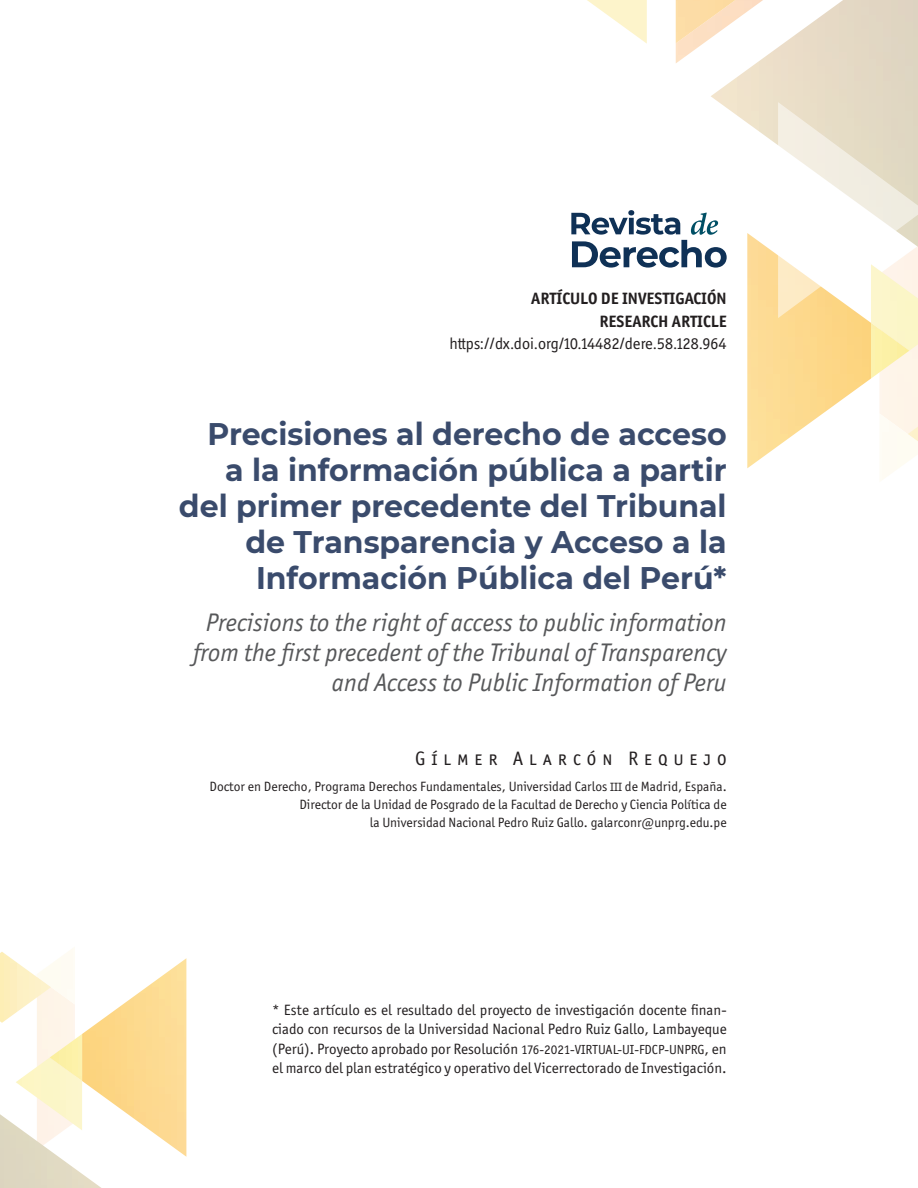
<style>
.page{position:relative;width:918px;height:1188px;background:#fff}
.page>*{position:absolute;margin:0;border:0;box-sizing:border-box;transform-origin:0 0}
.t1{font:700 31.2px/36px "Montserrat";color:#3a4b6c;text-align:right;scale:.96 1}
.t2{font:italic 25.5px/30px "Officina Sans ITC Std";color:#57585a;text-align:right}
.t3{font:19.5px "Officina Sans ITC Std";letter-spacing:.3em;color:#231f20}
.t4{font:16.5px "Officina Display ITC Std";color:#231f20}
.t5{font:700 16.5px/22.5px "Officina Sans ITC Std";color:#231f20;text-align:right}
.t6{font:15px/19.5px "Officina Sans ITC Std";color:#231f20;text-align:justify}
.t7{font:13.5px/18px "Officina Sans ITC Std";color:#231f20;text-align:right}
.s1{font-size:12px}
.s2{font-size:13.2px}
</style>
<div class="page">
<img style="left:51px;top:949px;width:24px;height:56px">
<img style="left:0;top:1114px;width:101px;height:74px">
<img style="left:82px;top:958px;width:104px;height:199px">
<img style="left:16px;top:1057px;width:66px;height:73px">
<img style="left:50px;top:1034px;width:32px;height:47px">
<img style="left:0;top:952px;width:51px;height:71px">
<svg style="left:587px;top:0;width:60px;height:44px"></svg>
<img style="left:676px;top:43px;width:28px;height:20px">
<img style="left:676px;top:0;width:35px;height:43px">
<img style="left:711px;top:0;width:207px;height:145px">
<img style="left:747px;top:233px;width:124px;height:235px">
<img style="left:871px;top:318px;width:47px;height:33px">
<img style="left:871px;top:323px;width:38px;height:56px">
<img style="left:908px;top:427px;width:10px;height:14px">
<svg style="left:778px;top:102px;width:140px;height:216px"></svg>
<svg style="left:571px;top:210px;width:156px;height:58px"></svg>
<p class="t5" style="left:531px;top:287px;width:197px">ARTÍCULO DE INVESTIGACIÓN<br>RESEARCH ARTICLE</p>
<p class="t4" style="left:449px;top:334px;width:279px">https://dx.doi.org/10.14482/dere.58.128.964</p>
<h1 class="t1" style="left:179px;top:414px;width:572px">Precisiones al derecho de acceso<br>a la información pública a partir del primer precedente del Tribunal de Transparencia y Acceso a la<br>Información Pública del Perú*</h1>
<h2 class="t2" style="left:193px;top:608px;width:535px">Precisions to the right of access to public information from the first precedent of the Tribunal of Transparency and Access to Public Information of Peru</h2>
<h3 class="t3" style="left:415px;top:747px;width:313px">Gílmer Alarcón Requejo</h3>
<p class="t7" style="left:209px;top:778px;width:519px">Doctor en Derecho, Programa Derechos Fundamentales, Universidad Carlos <span class="s1">III</span> de Madrid, España.<br>Director de la Unidad de Posgrado de la Facultad de Derecho y Ciencia Política de<br>la Universidad Nacional Pedro Ruiz Gallo. galarconr@unprg.edu.pe</p>
<p class="t6" style="left:272px;top:1000px;width:456px">* Este artículo es el resultado del proyecto de investigación docente finan&shy;ciado con recursos de la Universidad Nacional Pedro Ruiz Gallo, Lambayeque (Perú). Proyecto aprobado por Resolución <span class="s2">176-2021-VIRTUAL-UI-FDCP-UNPRG</span>, en el marco del plan estratégico y operativo del Vicerrectorado de Investigación.</p>
</div>
